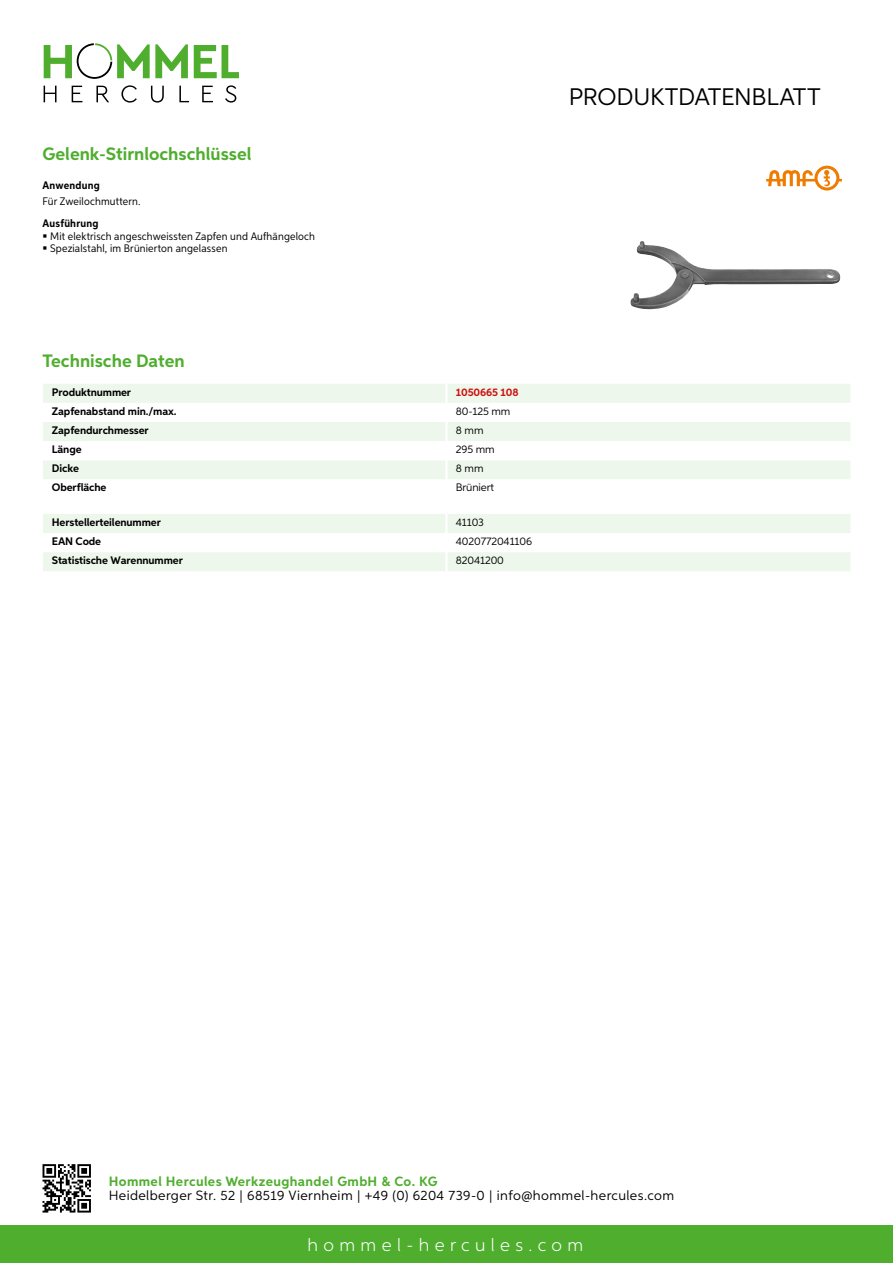
<style>
.page{position:relative;width:893px;height:1263px;background:#fff}
.page>*{position:absolute;margin:0;border:0;box-sizing:border-box;transform-origin:0 0}
.t1{font:24px "Aspira";letter-spacing:-.01em;color:#000}
.t2{font:700 18px "Aspira";color:#50ae2f}
.t3{font:300 18px "Aspira";letter-spacing:.3em;color:#fff}
.t4{font:13.5px "Aspira";letter-spacing:.03em;color:#000}
.t5{font:700 13.5px "Aspira";letter-spacing:.03em;color:#50ae2f}
.t6{font:700 10.95px "Aspira";letter-spacing:-.01em;color:#000}
.t7{font:10.95px/12.8px "Aspira Nar";letter-spacing:.015em;color:#000}
.t8{font:10.95px "Aspira";letter-spacing:-.01em;color:#000}
.t9{font:700 10.95px "Aspira Nar";letter-spacing:.02em;color:#000}
.t10{font:700 10.95px "Aspira";letter-spacing:-.01em;color:#cd1013}
</style>
<div class="page">
<div style="left:0;top:1226px;width:893px;height:37px;background:#50ae2f"></div>
<svg style="left:43px;top:1164px;width:48px;height:48px"></svg>
<svg style="left:194px;top:45px;width:45px;height:33px"></svg>
<svg style="left:44px;top:43px;width:144px;height:36px"></svg>
<svg style="left:44px;top:86px;width:13px;height:16px"></svg>
<svg style="left:72px;top:86px;width:10px;height:16px"></svg>
<svg style="left:96px;top:86px;width:13px;height:16px"></svg>
<svg style="left:121px;top:85px;width:16px;height:18px"></svg>
<svg style="left:151px;top:86px;width:13px;height:17px"></svg>
<svg style="left:179px;top:86px;width:10px;height:16px"></svg>
<svg style="left:202px;top:86px;width:11px;height:16px"></svg>
<svg style="left:225px;top:85px;width:11px;height:18px"></svg>
<div style="left:43px;top:384px;width:807px;height:19px;background:#eef7eb"></div>
<svg style="left:43px;top:422px;width:807px;height:57px;fill:#eef7eb"></svg>
<hr style="left:445px;top:384px;width:3px;height:19px;background:#fff">
<hr style="left:445px;top:422px;width:3px;height:19px;background:#fff">
<hr style="left:445px;top:441px;width:3px;height:19px;background:#fff">
<hr style="left:445px;top:460px;width:3px;height:19px;background:#fff">
<svg style="left:43px;top:514px;width:807px;height:57px"></svg>
<hr style="left:445px;top:552px;width:3px;height:19px;background:#fff">
<img style="left:630px;top:241px;width:211px;height:69px">
<svg style="left:766px;top:166px;width:76px;height:25px"></svg>
<h2 class="t2" style="left:43px;top:142px;width:211px">Gelenk-Stirnlochschlüssel</h2>
<p class="t9" style="left:43px;top:179px;width:59px">Anwendung</p>
<p class="t7" style="left:43px;top:194px;width:100px">Für Zweilochmuttern.</p>
<p class="t9" style="left:43px;top:216px;width:58px">Ausführung</p>
<p class="t7" style="left:50px;top:229px;width:266px">Mit elektrisch angeschweissten Zapfen und Aufhängeloch<br>Spezialstahl, im Brünierton angelassen</p>
<h1 class="t1" style="left:569px;top:82px;width:253px">Produktdatenblatt</h1>
<h2 class="t2" style="left:43px;top:350px;width:144px">Technische Daten</h2>
<p class="t6" style="left:52px;top:385px;width:81px">Produktnummer</p>
<p class="t10" style="left:456px;top:385px;width:64px">1050665 108</p>
<p class="t6" style="left:52px;top:404px;width:126px">Zapfenabstand min./max.</p>
<p class="t8" style="left:456px;top:404px;width:56px">80-125 mm</p>
<p class="t6" style="left:52px;top:423px;width:98px">Zapfendurchmesser</p>
<p class="t8" style="left:456px;top:423px;width:29px">8 mm</p>
<p class="t6" style="left:52px;top:443px;width:31px">Länge</p>
<p class="t8" style="left:456px;top:443px;width:40px">295 mm</p>
<p class="t6" style="left:52px;top:462px;width:29px">Dicke</p>
<p class="t8" style="left:456px;top:462px;width:29px">8 mm</p>
<p class="t6" style="left:52px;top:481px;width:56px">Oberfläche</p>
<p class="t8" style="left:456px;top:481px;width:40px">Brüniert</p>
<p class="t6" style="left:52px;top:515px;width:111px">Herstellerteilenummer</p>
<p class="t8" style="left:456px;top:515px;width:30px">41103</p>
<p class="t6" style="left:52px;top:534px;width:51px">EAN Code</p>
<p class="t8" style="left:456px;top:534px;width:78px">4020772041106</p>
<p class="t6" style="left:52px;top:554px;width:132px">Statistische Warennummer</p>
<p class="t8" style="left:456px;top:554px;width:50px">82041200</p>
<p class="t5" style="left:109px;top:1172px;width:330px">Hommel Hercules Werkzeughandel GmbH &amp; Co. KG</p>
<p class="t4" style="left:109px;top:1187px;width:567px">Heidelberger Str. 52 | 68519 Viernheim | +49 (0) 6204 739-0 | info@hommel-hercules.com</p>
<h2 class="t3" style="left:307px;top:1234px;width:277px">hommel-hercules.com</h2>
</div>
